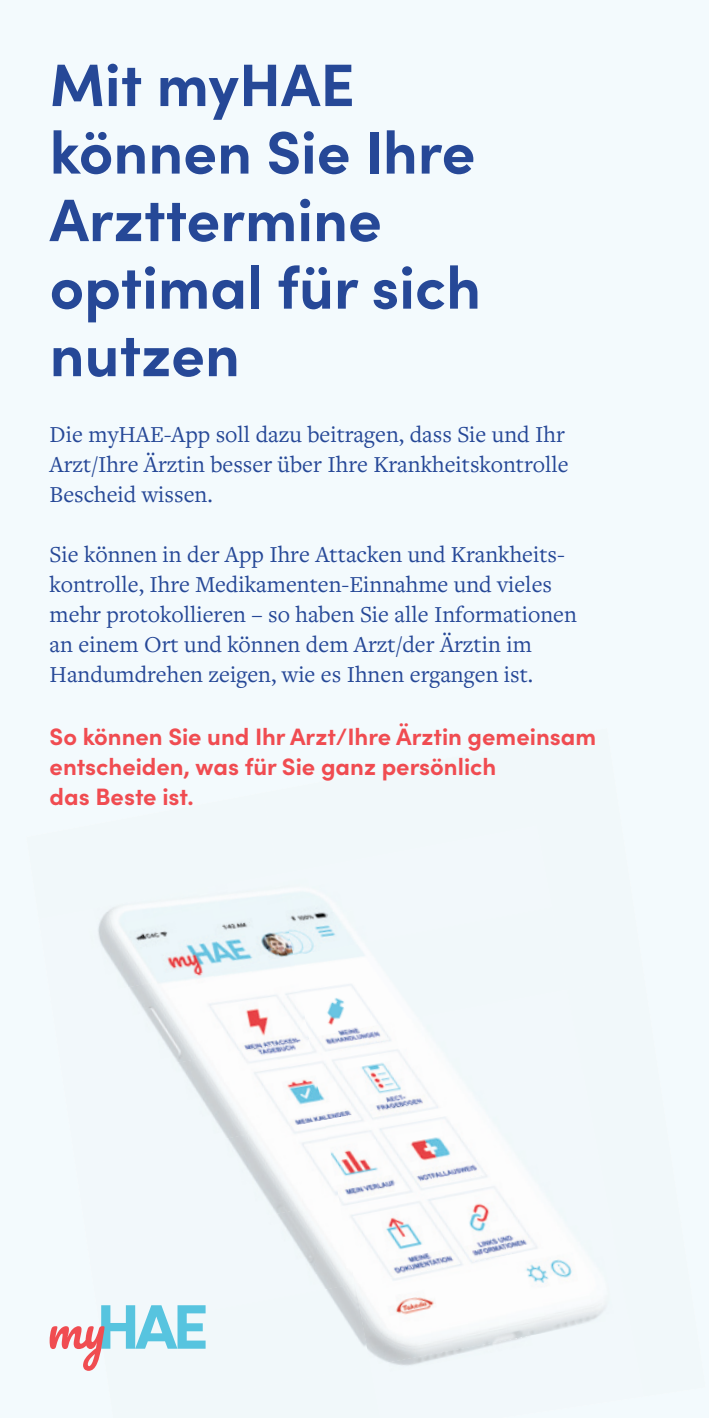
<style>
.page{position:relative;width:709px;height:1418px;background:#fff}
.page>*{position:absolute;margin:0;border:0;box-sizing:border-box;transform-origin:0 0}
.t1{font:700 60px/67.5px "Sofia Pro";color:#264897}
.t2{font:23.75px/30px "Freight Text Pro";color:#264897}
.t3{font:700 23.75px/30px "Sofia Pro";color:#f04c51}
</style>
<div class="page">
<div style="left:0;top:0;width:709px;height:1417px;background:#f3fafd"></div>
<div style="left:26px;top:792px;width:237px;height:127px;background:#f1f8fa"></div>
<div style="left:263px;top:744px;width:258px;height:130px;background:#f1f8fa"></div>
<div style="left:521px;top:728px;width:123px;height:247px;background:#f1f8fa"></div>
<img style="left:39px;top:874px;width:239px;height:127px">
<div style="left:278px;top:825px;width:274px;height:131px;background:#f2f8fb"></div>
<img style="left:51px;top:956px;width:242px;height:128px">
<img style="left:293px;top:907px;width:274px;height:130px">
<img style="left:63px;top:1037px;width:246px;height:129px">
<img style="left:309px;top:989px;width:258px;height:130px">
<div style="left:567px;top:975px;width:114px;height:247px;background:#f1f8fa"></div>
<img style="left:76px;top:1119px;width:248px;height:130px">
<img style="left:324px;top:1071px;width:274px;height:130px">
<img style="left:88px;top:1201px;width:251px;height:104px">
<img style="left:339px;top:1153px;width:274px;height:130px">
<div style="left:100px;top:1283px;width:255px;height:131px;background:#f1f8fa"></div>
<img style="left:355px;top:1235px;width:258px;height:130px">
<div style="left:613px;top:1222px;width:92px;height:174px;background:#f1f8fa"></div>
<div style="left:112px;top:1365px;width:258px;height:52px;background:#f1f8fa"></div>
<img style="left:370px;top:1317px;width:274px;height:100px">
<svg style="left:50px;top:1305px;width:155px;height:65px"></svg>
<h1 class="t1" style="left:50px;top:46px;width:433px">Mit myHAE können Sie Ihre<br>Arzttermine optimal für sich nutzen</h1>
<p class="t2" style="left:50px;top:419px;width:520px">Die myHAE-App soll dazu beitragen, dass Sie und Ihr<br>Arzt/Ihre Ärztin besser über Ihre Krankheitskontrolle<br>Bescheid wissen.</p>
<p class="t2" style="left:50px;top:539px;width:529px">Sie können in der App Ihre Attacken und Krankheits&shy;kontrolle, Ihre Medikamenten-Einnahme und vieles mehr protokollieren – so haben Sie alle Informationen an einem Ort und können dem Arzt/der Ärztin im Handumdrehen zeigen, wie es Ihnen ergangen ist.</p>
<p class="t3" style="left:50px;top:719px;width:548px">So können Sie und Ihr Arzt/Ihre Ärztin gemeinsam entscheiden, was für Sie ganz persönlich<br>das Beste ist.</p>
</div>
